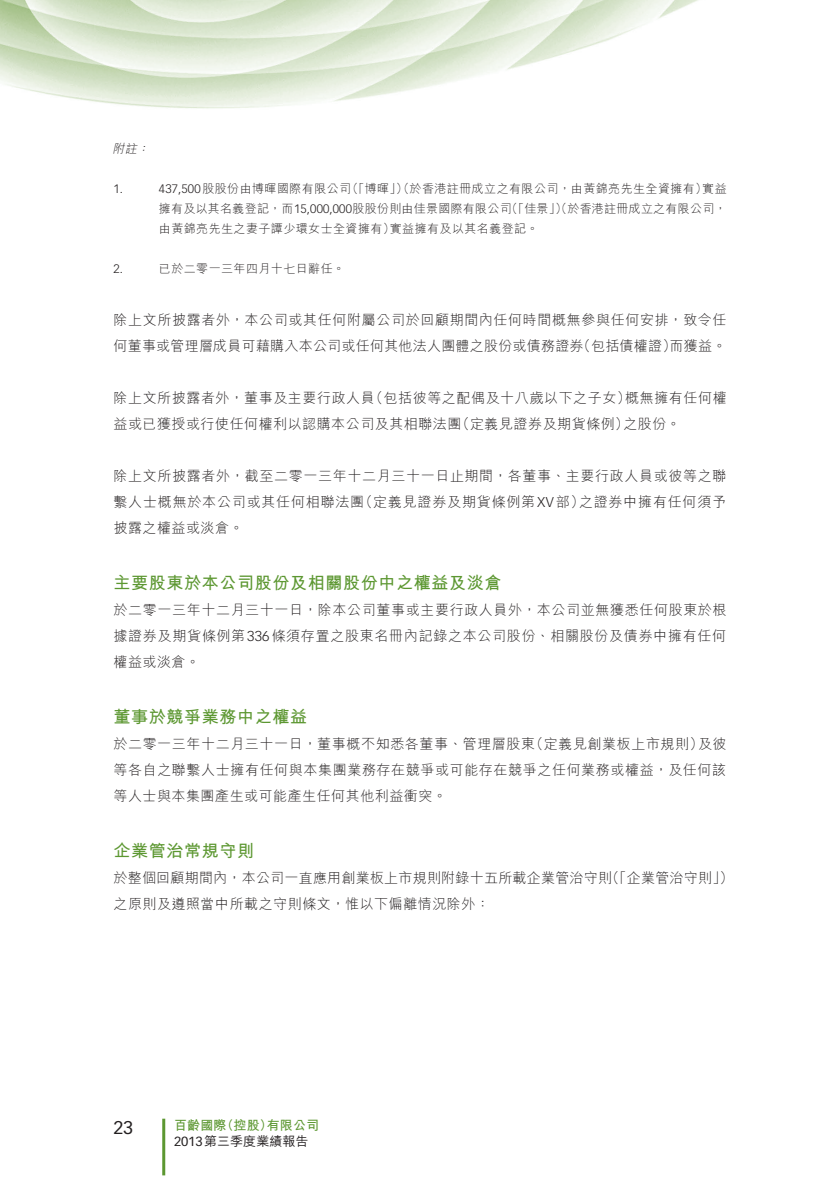
<style>
.page{position:relative;width:840px;height:1191px;background:#fff}
.page>*{position:absolute;margin:0;border:0;box-sizing:border-box;transform-origin:0 0}
.t1{font:18px "Vectora LT Std";color:#231f20}
._01_H1{font:700 17px "M Hei HK";letter-spacing:.04em;color:#5c9731}
._00_txt{font:300 14px/26px "M Hei HK";letter-spacing:.04em;color:#231f20;text-align:right}
._00_txt-2{font:300 14px/26px "M Hei HK";letter-spacing:.015em;color:#231f20}
.t2{font:500 13px/16px "M Hei HK";letter-spacing:.005em;color:#231f20}
.t3{font:700 13px "M Hei HK";letter-spacing:.005em;color:#5c9731}
._06_Notes{font:300 12px/20px "M Hei HK";letter-spacing:.035em;color:#231f20}
._06_Notes-2{font:300 12px "Vectora LT Std";color:#231f20}
._06_Notes-3{font:italic 300 12px "M Hei HK";color:#231f20}
.s1{font-family:"Vectora LT Std"}
.s2{font-weight:700;color:#5c9731}
.s3{font-family:"Vectora LT Std";font-weight:400}
</style>
<div class="page">
<img style="left:0;top:0;width:698px;height:1176px">
<hr style="left:162px;top:1118px;width:3px;height:57px;background:#5c9731">
<p class="_06_Notes-3" style="left:112px;top:142px;width:28px">附註</p>
<p class="_06_Notes-3" style="left:137px;top:142px;width:16px">：</p>
<p class="_06_Notes-2" style="left:113px;top:181px;width:11px">1.</p>
<p class="_06_Notes" style="left:346px;top:178px;width:362px">（「博暉」）（於香港註冊成立之有限公司，由黃錦亮先生全資擁有）</p>
<p class="_06_Notes" style="left:159px;top:178px;width:194px"><span class="s1">437,500</span>股股份由博暉國際有限公司</p>
<p class="_06_Notes" style="left:701px;top:178px;width:26px">實益</p>
<p class="_06_Notes" style="left:389px;top:198px;width:150px;text-indent:-231px">擁有及以其名義登記，而<span class="s1">15,000,000</span>股股份則由佳景國際有限公司<br>實益擁有及以其名義登記。</p>
<p class="_06_Notes" style="left:505px;top:198px;width:222px">（「佳景」）（於香港註冊成立之有限公司，</p>
<p class="_06_Notes" style="left:159px;top:218px;width:237px">由黃錦亮先生之妻子譚少環女士全資擁有）</p>
<p class="_06_Notes" style="left:159px;top:258px;width:187px">已於二零一三年四月十七日辭任。</p>
<p class="_06_Notes-2" style="left:113px;top:261px;width:11px">2.</p>
<p class="_00_txt" style="left:113px;top:306px;width:614px">除上文所披露者外，本公司或其任何附屬公司於回顧期間內任何時間概無參與任何安排，致令任而獲益。</p>
<p class="_00_txt" style="left:576px;top:332px;width:101px">（包括債權證）</p>
<p class="_00_txt-2" style="left:113px;top:332px;width:471px">何董事或管理層成員可藉購入本公司或任何其他法人團體之股份或債務證券</p>
<p class="_00_txt" style="left:624px;top:384px;width:103px">概無擁有任何權</p>
<p class="_00_txt" style="left:369px;top:384px;width:263px">（包括彼等之配偶及十八歲以下之子女）</p>
<p class="_00_txt" style="left:113px;top:384px;width:263px">除上文所披露者外，董事及主要行政人員</p>
<p class="_00_txt" style="left:455px;top:410px;width:174px">（定義見證券及期貨條例）</p>
<p class="_00_txt" style="left:113px;top:410px;width:349px">益或已獲授或行使任何權利以認購本公司及其相聯法團</p>
<p class="_00_txt" style="left:113px;top:462px;width:614px">除上文所披露者外，截至二零一三年十二月三十一日止期間，各董事、主要行政人員或彼等之聯之證券中擁有任何須予</p>
<p class="_00_txt" style="left:623px;top:410px;width:59px">之股份。</p>
<p class="_00_txt" style="left:358px;top:488px;width:227px">（定義見證券及期貨條例第<span class="s1">XV</span>部）</p>
<p class="_00_txt" style="left:113px;top:488px;width:252px;text-align:left">繫人士概無於本公司或其任何相聯法團披露之權益或淡倉。</p>
<p class="_01_H1" style="left:113px;top:570px;width:389px">主要股東於本公司股份及相關股份中之權益及淡倉</p>
<p class="_00_txt" style="left:113px;top:596px;width:614px;text-align:justify">於二零一三年十二月三十一日，除本公司董事或主要行政人員外，本公司並無獲悉任何股東於根據證券及期貨條例第<span class="s1">336</span>條須存置之股東名冊內記錄之本公司股份、相關股份及債券中擁有任何權益或淡倉。</p>
<p class="_01_H1" style="left:113px;top:704px;width:195px">董事於競爭業務中之權益</p>
<p class="_00_txt" style="left:529px;top:730px;width:175px">（定義見創業板上市規則）</p>
<p class="_00_txt" style="left:113px;top:730px;width:614px;text-align:left">於二零一三年十二月三十一日，董事概不知悉各董事、管理層股東<br>等各自之聯繫人士擁有任何與本集團業務存在競爭或可能存在競爭之任何業務或權益，及任何該等人士與本集團產生或可能產生任何其他利益衝突。</p>
<p class="_01_H1" style="left:113px;top:838px;width:142px">企業管治常規守則</p>
<p class="_00_txt" style="left:605px;top:864px;width:130px">（「企業管治守則 (「</p>
<p class="_00_txt" style="left:697px;top:730px;width:30px">及彼</p>
<p class="_00_txt-2" style="left:113px;top:864px;width:500px">於整個回顧期間內，本公司一直應用創業板上市規則附錄十五所載企業管治守則之原則及遵照當中所載之守則條文，惟以下偏離情況除外：</p>
<p class="t1" style="left:113px;top:1116px;width:21px">23</p>
<p class="t3" style="left:221px;top:1116px;width:53px">（控股）</p>
<p class="t2" style="left:174px;top:1116px;width:136px"><span class="s2">百齡國際<br></span><span class="s3">2013</span>第三季度業績報告</p>
<p class="t3" style="left:267px;top:1116px;width:54px">有限公司</p>
</div>
